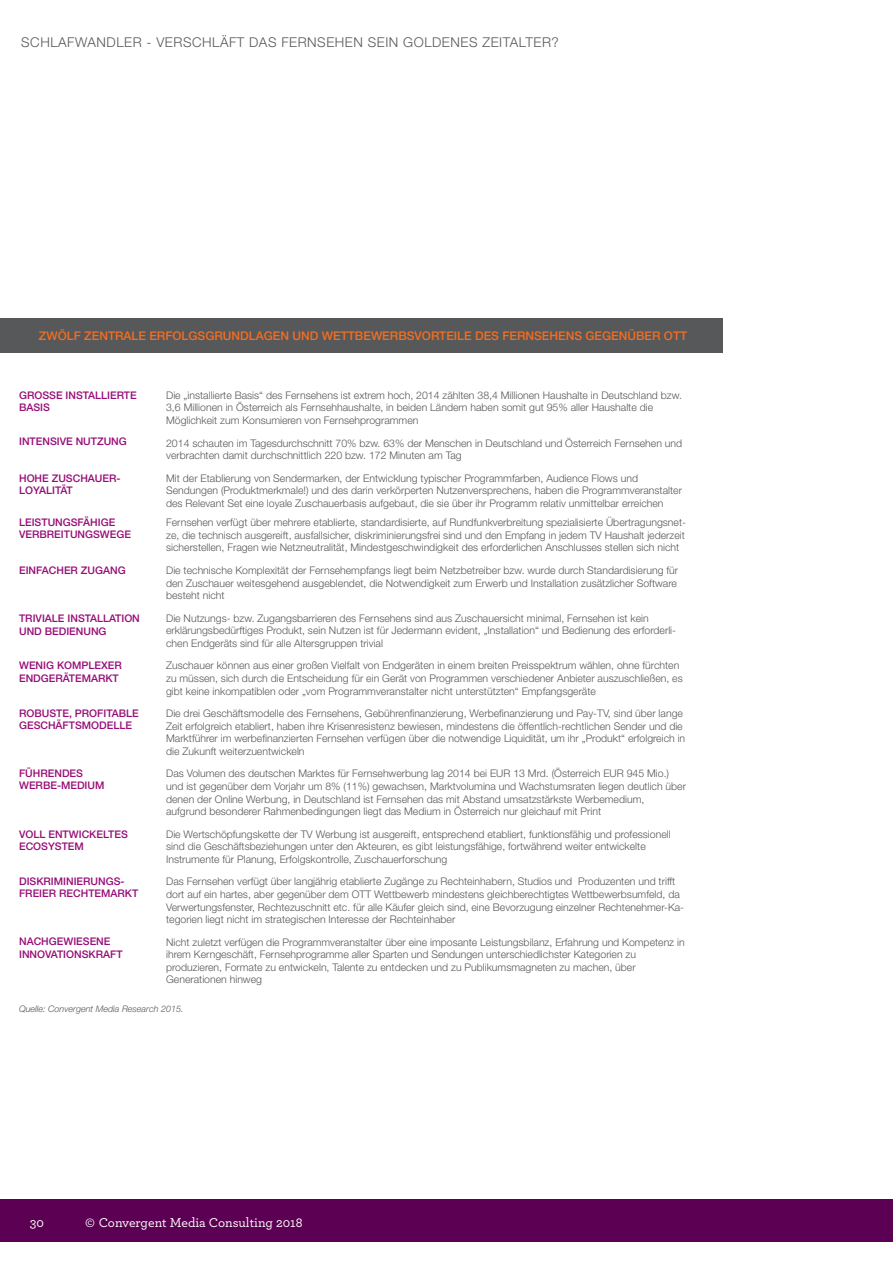
<style>
.page{position:relative;width:893px;height:1263px;background:#fff}
.page>*{position:absolute;margin:0;border:0;box-sizing:border-box;transform-origin:0 0}
.t1{font:300 13.5px "Helvetica Neue LT Std";letter-spacing:.04em;color:#57585a}
.t2{font:500 13.5px "Archer";color:#fff}
.t3{font:500 12px "Helvetica Neue LT Std";color:#f36e21}
.t4{font:300 10.5px/12.6px "Helvetica Neue LT Std";color:#57585a}
.t5{font:500 10.5px/12.6px "Helvetica Neue LT Std";color:#970c76}
.t6{font:italic 300 9px "Helvetica Neue LT Std";color:#57585a}
.s1{font-size:16.5px}
</style>
<div class="page">
<div style="left:0;top:1199px;width:893px;height:43px;background:#5c0053"></div>
<div style="left:0;top:319px;width:723px;height:34px;background:#57585a"></div>
<p class="t1" style="left:21px;top:34px;width:539px">SCHLAFWANDLER - VERSCHLÄFT DAS FERNSEHEN SEIN GOLDENES ZEITALTER?</p>
<p class="t3" style="left:39px;top:328px;width:650px">ZWÖLF ZENTRALE ERFOLGSGRUNDLAGEN UND WETTBEWERBSVORTEILE DES FERNSEHENS GEGENÜBER OTT</p>
<p class="t5" style="left:19px;top:389px;width:119px">GROSSE INSTALLIERTE<br>BASIS</p>
<p class="t5" style="left:19px;top:435px;width:109px">INTENSIVE NUTZUNG</p>
<p class="t5" style="left:19px;top:471px;width:103px">HOHE ZUSCHAUER-<br>LOYALITÄT</p>
<p class="t5" style="left:19px;top:516px;width:114px">LEISTUNGSFÄHIGE<br>VERBREITUNGSWEGE</p>
<p class="t5" style="left:19px;top:563px;width:108px">EINFACHER ZUGANG</p>
<p class="t5" style="left:19px;top:612px;width:122px">TRIVIALE INSTALLATION<br>UND BEDIENUNG</p>
<p class="t5" style="left:19px;top:659px;width:104px">WENIG KOMPLEXER<br>ENDGERÄTEMARKT</p>
<p class="t5" style="left:19px;top:706px;width:121px">ROBUSTE, PROFITABLE<br>GESCHÄFTSMODELLE</p>
<p class="t5" style="left:19px;top:766px;width:87px">FÜHRENDES<br>WERBE-MEDIUM</p>
<p class="t5" style="left:19px;top:827px;width:110px">VOLL ENTWICKELTES<br>ECOSYSTEM</p>
<p class="t5" style="left:19px;top:875px;width:121px">DISKRIMINIERUNGS-<br>FREIER RECHTEMARKT</p>
<p class="t5" style="left:19px;top:935px;width:105px">NACHGEWIESENE<br>INNOVATIONSKRAFT</p>
<p class="t4" style="left:166px;top:389px;width:517px">Die „installierte Basis“ des Fernsehens ist extrem hoch, 2014 zählten 38,4 Millionen Haushalte in Deutschland bzw.<br>3,6 Millionen in Österreich als Fernsehhaushalte, in beiden Ländern haben somit gut 95% aller Haushalte die<br>Möglichkeit zum Konsumieren von Fernsehprogrammen</p>
<p class="t4" style="left:166px;top:436px;width:517px">2014 schauten im Tagesdurchschnitt 70% bzw. 63% der Menschen in Deutschland und Österreich Fernsehen und verbrachten damit durchschnittlich 220 bzw. 172 Minuten am Tag</p>
<p class="t4" style="left:166px;top:471px;width:517px">Mit der Etablierung von Sendermarken, der Entwicklung typischer Programmfarben, Audience Flows und<br>Sendungen (Produktmerkmale!) und des darin verkörperten Nutzenversprechens, haben die Programmveranstalter des Relevant Set eine loyale Zuschauerbasis aufgebaut, die sie über ihr Programm relativ unmittelbar erreichen</p>
<p class="t4" style="left:166px;top:516px;width:521px;text-align:justify">Fernsehen verfügt über mehrere etablierte, standardisierte, auf Rundfunkverbreitung spezialisierte Übertragungsnet&shy;ze, die technisch ausgereift, ausfallsicher, diskriminierungsfrei sind und den Empfang in jedem TV Haushalt jederzeit sicherstellen, Fragen wie Netzneutralität, Mindestgeschwindigkeit des erforderlichen Anschlusses stellen sich nicht</p>
<p class="t4" style="left:166px;top:564px;width:513px;text-align:justify">Die technische Komplexität der Fernsehempfangs liegt beim Netzbetreiber bzw. wurde durch Standardisierung für den Zuschauer weitesgehend ausgeblendet, die Notwendigkeit zum Erwerb und Installation zusätzlicher Software besteht nicht</p>
<p class="t4" style="left:166px;top:611px;width:511px">Die Nutzungs- bzw. Zugangsbarrieren des Fernsehens sind aus Zuschauersicht minimal, Fernsehen ist kein erklärungsbedürftiges Produkt, sein Nutzen ist für Jedermann evident, „Installation“ und Bedienung des erforderli&shy;chen Endgeräts sind für alle Altersgruppen trivial</p>
<p class="t4" style="left:166px;top:659px;width:518px">Zuschauer können aus einer großen Vielfalt von Endgeräten in einem breiten Preisspektrum wählen, ohne fürchten zu müssen, sich durch die Entscheidung für ein Gerät von Programmen verschiedener Anbieter auszuschließen, es gibt keine inkompatiblen oder „vom Programmveranstalter nicht unterstützten“ Empfangsgeräte</p>
<p class="t4" style="left:166px;top:707px;width:521px">Die drei Geschäftsmodelle des Fernsehens, Gebührenfinanzierung, Werbefinanzierung und Pay-TV, sind über lange Zeit erfolgreich etabliert, haben ihre Krisenresistenz bewiesen, mindestens die öffentlich-rechtlichen Sender und die Marktführer im werbefinanzierten Fernsehen verfügen über die notwendige Liquidität, um ihr „Produkt“ erfolgreich in die Zukunft weiterzuentwickeln</p>
<p class="t4" style="left:166px;top:767px;width:521px">Das Volumen des deutschen Marktes für Fernsehwerbung lag 2014 bei EUR 13 Mrd. (Österreich EUR 945 Mio.) und ist gegenüber dem Vorjahr um 8% (11%) gewachsen, Marktvolumina und Wachstumsraten liegen deutlich über denen der Online Werbung, in Deutschland ist Fernsehen das mit Abstand umsatzstärkste Werbemedium, aufgrund besonderer Rahmenbedingungen liegt das Medium in Österreich nur gleichauf mit Print</p>
<p class="t4" style="left:166px;top:827px;width:506px">Die Wertschöpfungskette der TV Werbung ist ausgereift, entsprechend etabliert, funktionsfähig und professionell sind die Geschäftsbeziehungen unter den Akteuren, es gibt leistungsfähige, fortwährend weiter entwickelte<br>Instrumente für Planung, Erfolgskontrolle, Zuschauerforschung</p>
<p class="t4" style="left:166px;top:875px;width:519px">Das Fernsehen verfügt über langjährig etablierte Zugänge zu Rechteinhabern, Studios und Produzenten und trifft dort auf ein hartes, aber gegenüber dem OTT Wettbewerb mindestens gleichberechtigtes Wettbewerbsumfeld, da Verwertungsfenster, Rechtezuschnitt etc. für alle Käufer gleich sind, eine Bevorzugung einzelner Rechtenehmer-Ka&shy;tegorien liegt nicht im strategischen Interesse der Rechteinhaber</p>
<p class="t4" style="left:166px;top:935px;width:520px">Nicht zuletzt verfügen die Programmveranstalter über eine imposante Leistungsbilanz, Erfahrung und Kompetenz in ihrem Kerngeschäft, Fernsehprogramme aller Sparten und Sendungen unterschiedlichster Kategorien zu produzieren, Formate zu entwickeln, Talente zu entdecken und zu Publikumsmagneten zu machen, über Generationen hinweg</p>
<p class="t6" style="left:19px;top:1004px;width:166px">Quelle: Convergent Media Research 2015.</p>
<p class="t2" style="left:30px;top:1213px;width:16px">30</p>
<p class="t2" style="left:85px;top:1213px;width:219px"><span class="s1">©</span> Convergent Media Consulting 2018</p>
</div>
